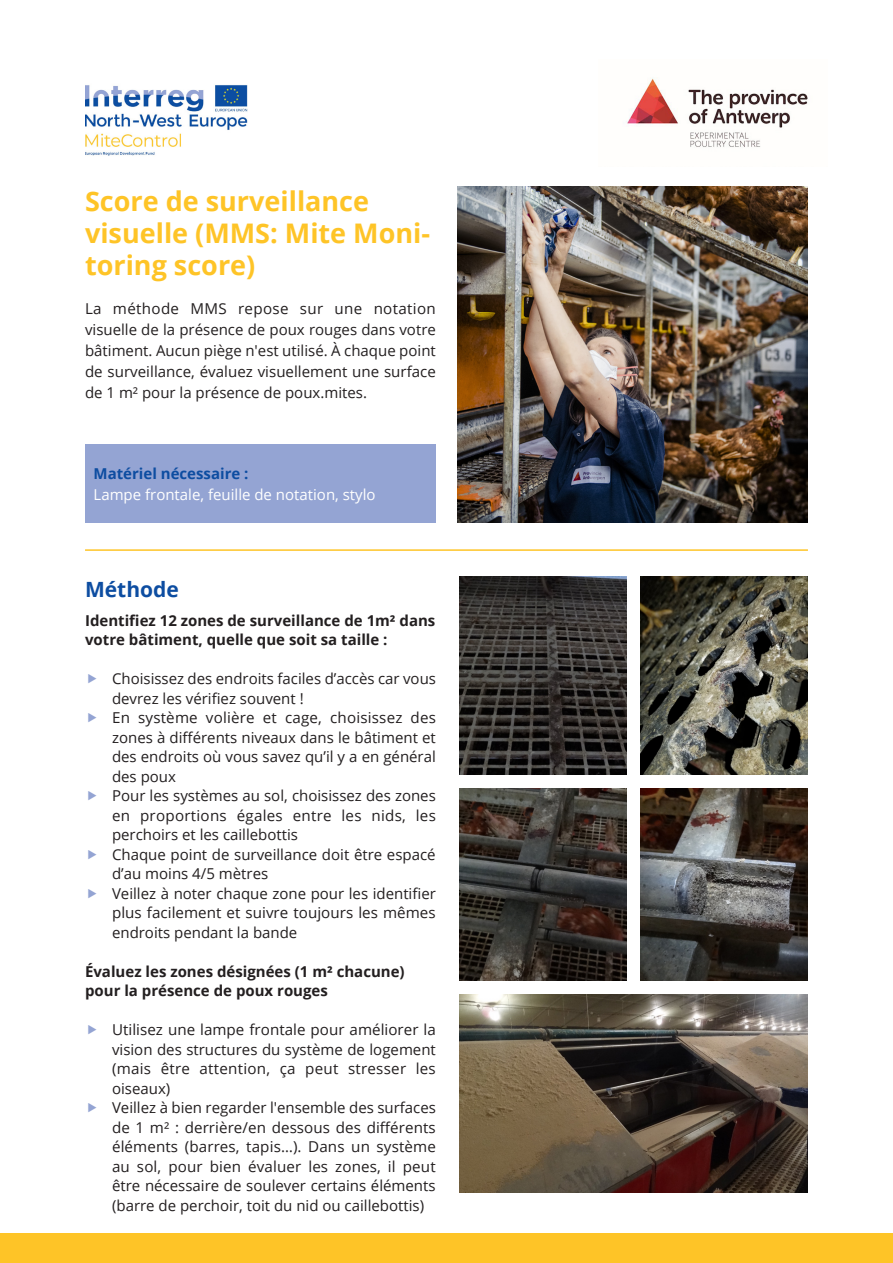
<style>
.page{position:relative;width:893px;height:1263px;background:#fff}
.page>*{position:absolute;margin:0;border:0;box-sizing:border-box;transform-origin:0 0}
.t1{font:700 27px/32px "Open Sans";color:#fec427}
.t2{font:700 21px "Open Sans";color:#0d4da1}
.t3{font:15px/19.5px "Open Sans";color:#231f20}
.t4{font:700 15px/19.5px "Open Sans";color:#231f20}
.t5{font:15px "Open Sans";color:#fff}
.t6{font:700 15px "Open Sans";color:#0d4da1}
</style>
<div class="page">
<div style="left:0;top:1233px;width:893px;height:30px;background:#fec427"></div>
<div style="left:85px;top:444px;width:351px;height:79px;background:#94a4d3"></div>
<img style="left:457px;top:186px;width:351px;height:337px">
<hr style="left:85px;top:549px;width:723px;height:2px;background:#fec427">
<img style="left:85px;top:85px;width:162px;height:71px">
<img style="left:626px;top:77px;width:182px;height:70px">
<img style="left:459px;top:576px;width:168px;height:198px">
<img style="left:640px;top:576px;width:168px;height:198px">
<img style="left:459px;top:788px;width:168px;height:193px">
<img style="left:640px;top:788px;width:168px;height:193px">
<img style="left:459px;top:995px;width:349px;height:198px">
<h1 class="t1" style="left:85px;top:185px;width:347px">Score de surveillance visuelle (MMS: Mite Moni&shy;toring score)</h1>
<p class="t3" style="left:85px;top:297px;width:352px;line-height:21px;text-align:justify">La méthode MMS repose sur une notation visuelle de la présence de poux rouges dans votre bâtiment. Aucun piège n'est utilisé. À chaque point de surveillance, évaluez visuellement une surface de 1 m² pour la présence de poux.mites.</p>
<p class="t6" style="left:94px;top:463px;width:156px">Matériel nécessaire :</p>
<p class="t5" style="left:94px;top:484px;width:284px">Lampe frontale, feuille de notation, stylo</p>
<h2 class="t2" style="left:85px;top:575px;width:95px">Méthode</h2>
<p class="t4" style="left:85px;top:610px;width:352px">Identifiez 12 zones de surveillance de 1m² dans votre bâtiment, quelle que soit sa taille :</p>
<p class="t3" style="left:112px;top:668px;width:325px">Choisissez des endroits faciles d’accès car vous devrez les vérifiez souvent !<br>En système volière et cage, choisissez des zones à différents niveaux dans le bâtiment et des endroits où vous savez qu’il y a en général des poux<br>Pour les systèmes au sol, choisissez des zones en proportions égales entre les nids, les perchoirs et les caillebottis<br>Chaque point de surveillance doit être espacé d’au moins 4/5 mètres<br>Veillez à noter chaque zone pour les identifier plus facilement et suivre toujours les mêmes endroits pendant la bande</p>
<p class="t4" style="left:85px;top:961px;width:321px">Évaluez les zones désignées (1 m² chacune) pour la présence de poux rouges</p>
<p class="t3" style="left:112px;top:1019px;width:325px">Utilisez une lampe frontale pour améliorer la vision des structures du système de logement (mais être attention, ça peut stresser les oiseaux)<br>Veillez à bien regarder l'ensemble des surfaces de 1 m² : derrière/en dessous des différents éléments (barres, tapis…). Dans un système au sol, pour bien évaluer les zones, il peut être nécessaire de soulever certains éléments (barre de perchoir, toit du nid ou caillebottis)</p>
</div>
